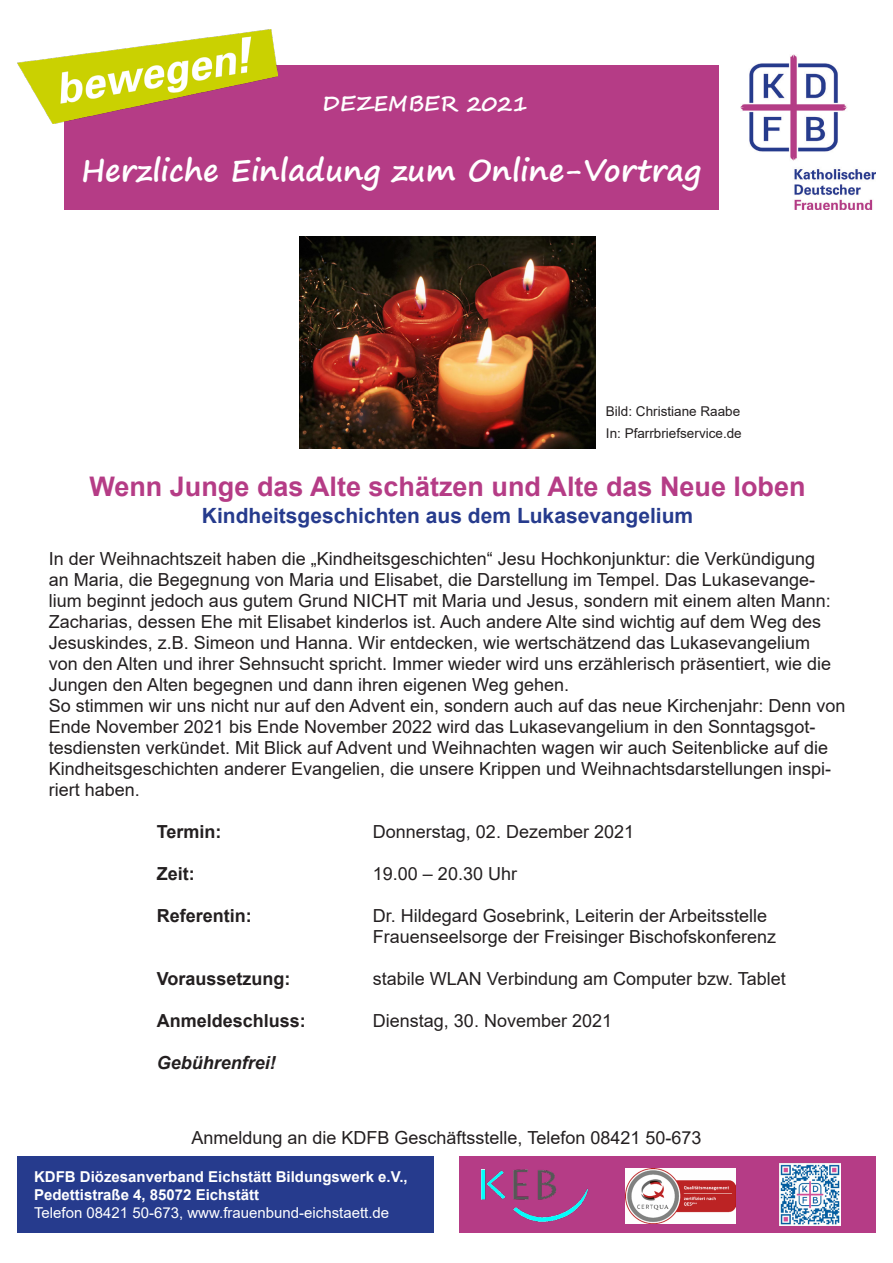
<style>
.page{position:relative;width:893px;height:1263px;background:#fff}
.page>*{position:absolute;margin:0;border:0;box-sizing:border-box;transform-origin:0 0}
.Herzliche_Einladung{font:700 30px "Segoe Print";color:#fff}
.t1{font:700 27px "Arial";color:#b53c86}
.t2{font:700 21px "Arial";color:#263b8d}
.Herzliche_Einladung-2{font:700 21px "Segoe Script";color:#fff}
.t3{font:18px/21px "Arial";color:#231f20}
.t4{font:700 18px "Arial";color:#231f20}
.t5{font:italic 700 18px "Arial";color:#231f20}
.t6{font:700 15px/18px "Arial";color:#fff}
.t7{font:15px "Arial";color:#fff}
.Tabulator{font:13.5px "Arial";color:#231f20}
</style>
<div class="page">
<div style="left:17px;top:1157px;width:417px;height:76px;background:#263b8d"></div>
<div style="left:459px;top:1157px;width:417px;height:76px;background:#b53c86"></div>
<img style="left:481px;top:1169px;width:107px;height:53px">
<img style="left:779px;top:1164px;width:61px;height:61px">
<div style="left:64px;top:65px;width:655px;height:145px;background:#b53c86"></div>
<img style="left:17px;top:30px;width:261px;height:93px">
<img style="left:741px;top:55px;width:134px;height:155px">
<img style="left:300px;top:236px;width:296px;height:213px">
<img style="left:625px;top:1168px;width:111px;height:56px">
<p class="Herzliche_Einladung-2" style="left:322px;top:87px;width:208px">DEZEMBER 2021</p>
<p class="Herzliche_Einladung" style="left:81px;top:143px;width:622px">Herzliche Einladung zum Online-Vortrag</p>
<p class="Tabulator" style="left:606px;top:402px;width:136px">Bild: Christiane Raabe</p>
<p class="Tabulator" style="left:606px;top:424px;width:137px">In: Pfarrbriefservice.de</p>
<p class="t1" style="left:89px;top:467px;width:718px">Wenn Junge das Alte schätzen und Alte das Neue loben</p>
<p class="t2" style="left:202px;top:501px;width:493px">Kindheitsgeschichten aus dem Lukasevangelium</p>
<p class="t3" style="left:49px;top:548px;width:784px">In der Weihnachtszeit haben die „Kindheitsgeschichten“ Jesu Hochkonjunktur: die Verkündigung an Maria, die Begegnung von Maria und Elisabet, die Darstellung im Tempel. Das Lukasevange&shy;lium beginnt jedoch aus gutem Grund NICHT mit Maria und Jesus, sondern mit einem alten Mann:<br>Zacharias, dessen Ehe mit Elisabet kinderlos ist. Auch andere Alte sind wichtig auf dem Weg des Jesuskindes, z.B. Simeon und Hanna. Wir entdecken, wie wertschätzend das Lukasevangelium von den Alten und ihrer Sehnsucht spricht. Immer wieder wird uns erzählerisch präsentiert, wie die Jungen den Alten begegnen und dann ihren eigenen Weg gehen.</p>
<p class="t3" style="left:49px;top:695px;width:798px">So stimmen wir uns nicht nur auf den Advent ein, sondern auch auf das neue Kirchenjahr: Denn von Ende November 2021 bis Ende November 2022 wird das Lukasevangelium in den Sonntagsgot&shy;tesdiensten verkündet. Mit Blick auf Advent und Weihnachten wagen wir auch Seitenblicke auf die Kindheitsgeschichten anderer Evangelien, die unsere Krippen und Weihnachtsdarstellungen inspi&shy;riert haben.</p>
<p class="t4" style="left:157px;top:819px;width:66px">Termin:</p>
<p class="t3" style="left:373px;top:821px;width:263px">Donnerstag, 02. Dezember 2021</p>
<p class="t4" style="left:157px;top:861px;width:39px">Zeit:</p>
<p class="t3" style="left:373px;top:863px;width:146px">19.00 – 20.30 Uhr</p>
<p class="t4" style="left:157px;top:903px;width:97px">Referentin:</p>
<p class="t3" style="left:373px;top:905px;width:396px">Dr. Hildegard Gosebrink, Leiterin der Arbeitsstelle</p>
<p class="t3" style="left:373px;top:926px;width:405px">Frauenseelsorge der Freisinger Bischofskonferenz</p>
<p class="t4" style="left:157px;top:966px;width:135px">Voraussetzung:</p>
<p class="t3" style="left:373px;top:968px;width:414px">stabile WLAN Verbindung am Computer bzw. Tablet</p>
<p class="t4" style="left:157px;top:1008px;width:151px">Anmeldeschluss:</p>
<p class="t3" style="left:373px;top:1010px;width:241px">Dienstag, 30. November 2021</p>
<p class="t5" style="left:157px;top:1051px;width:121px">Gebührenfrei!</p>
<p class="t3" style="left:191px;top:1127px;width:511px">Anmeldung an die KDFB Geschäftsstelle, Telefon 08421 50-673</p>
<p class="t6" style="left:34px;top:1168px;width:375px">KDFB Diözesanverband Eichstätt Bildungswerk e.V.,<br>Pedettistraße 4, 85072 Eichstätt</p>
<p class="t7" style="left:34px;top:1203px;width:357px">Telefon 08421 50-673, www.frauenbund-eichstaett.de</p>
</div>
